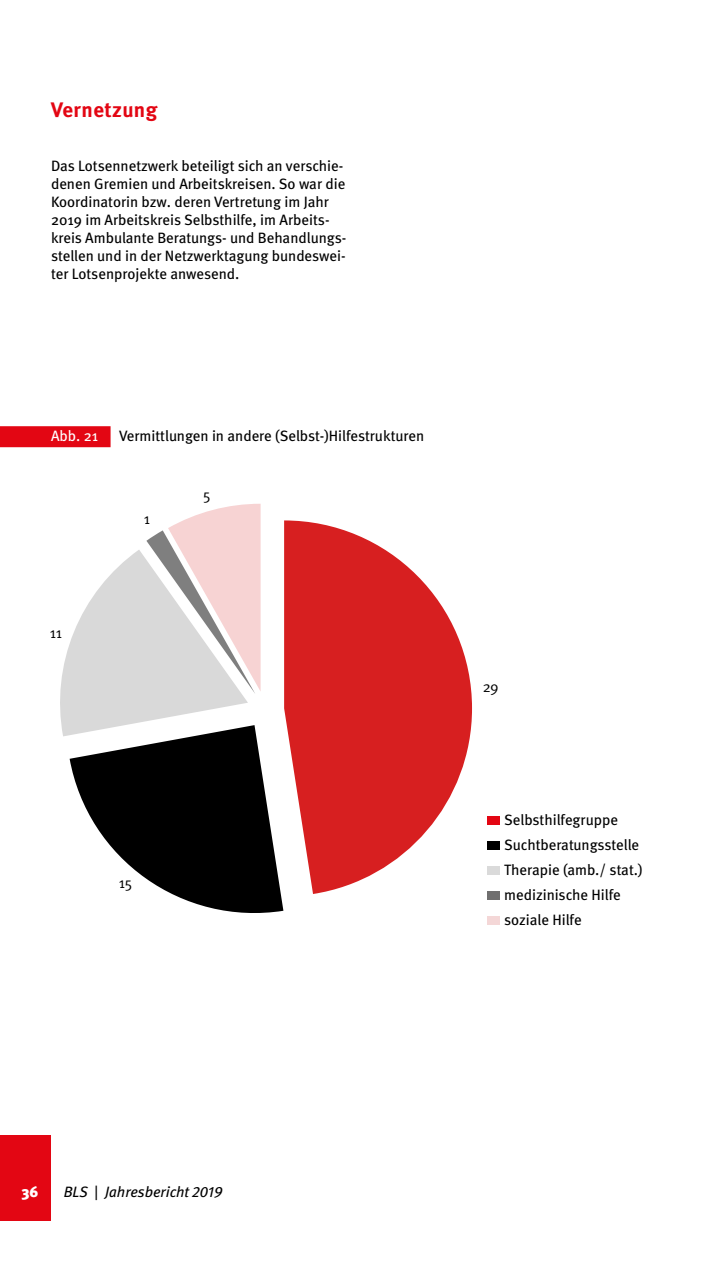
<style>
.page{position:relative;width:723px;height:1263px;background:#fff}
.page>*{position:absolute;margin:0;border:0;box-sizing:border-box;transform-origin:0 0}
.t1{font:700 21px "Meta";letter-spacing:.025em;color:#e30613}
.t2{font:15px/18px "Meta";color:#000}
.t3{font:italic 15px "Meta";color:#000}
.t4{font:15px "Meta Normal";color:#000}
.t5{font:15px "Meta";color:#fff}
.t6{font:900 15px "Meta";color:#fff}
.s1{font-style:normal}
.s2{font-family:"Meta Book Italic Expert";font-style:normal}
</style>
<div class="page">
<div style="left:0;top:1135px;width:51px;height:85px;background:#e30613"></div>
<div style="left:0;top:426px;width:111px;height:21px;background:#e30613"></div>
<svg style="left:284px;top:520px;width:188px;height:374px;fill:#d71f20"></svg>
<svg style="left:70px;top:725px;width:213px;height:188px;fill:#000"></svg>
<svg style="left:60px;top:550px;width:188px;height:186px;fill:#d9d9d9"></svg>
<svg style="left:146px;top:504px;width:115px;height:190px"></svg>
<div style="left:487px;top:816px;width:13px;height:9px;background:#e30613"></div>
<div style="left:487px;top:841px;width:13px;height:9px;background:#000"></div>
<div style="left:487px;top:866px;width:13px;height:9px;background:#dadada"></div>
<div style="left:487px;top:891px;width:13px;height:9px;background:#706f6f"></div>
<div style="left:487px;top:916px;width:13px;height:9px;background:#f4d7d7"></div>
<h1 class="t1" style="left:51px;top:96px;width:108px">Vernetzung</h1>
<p class="t2" style="left:51px;top:156px;width:297px">Das Lotsennetzwerk beteiligt sich an verschie&shy;denen Gremien und Arbeitskreisen. So war die Koordinatorin bzw. deren Vertretung im Jahr 2019 im Arbeitskreis Selbsthilfe, im Arbeits&shy;kreis Ambulante Beratungs- und Behandlungs&shy;stellen und in der Netzwerktagung bundeswei&shy;ter Lotsenprojekte anwesend.</p>
<p class="t5" style="left:51px;top:426px;width:48px">Abb. 21</p>
<p class="t2" style="left:119px;top:426px;width:307px">Vermittlungen in andere (Selbst-)Hilfestrukturen</p>
<p class="t4" style="left:50px;top:624px;width:14px">11</p>
<p class="t4" style="left:144px;top:510px;width:8px">1</p>
<p class="t4" style="left:203px;top:486px;width:9px">5</p>
<p class="t4" style="left:119px;top:874px;width:15px">15</p>
<p class="t4" style="left:483px;top:678px;width:17px">29</p>
<p class="t2" style="left:504px;top:807px;width:140px;line-height:25px">Selbsthilfegruppe<br>Suchtberatungsstelle<br>Therapie (amb./ stat.) medizinische Hilfe soziale Hilfe</p>
<p class="t6" style="left:21px;top:1183px;width:18px">36</p>
<p class="t3" style="left:64px;top:1182px;width:160px">BLS <span class="s1">|</span> Jahresbericht <span class="s2">2019</span></p>
</div>
